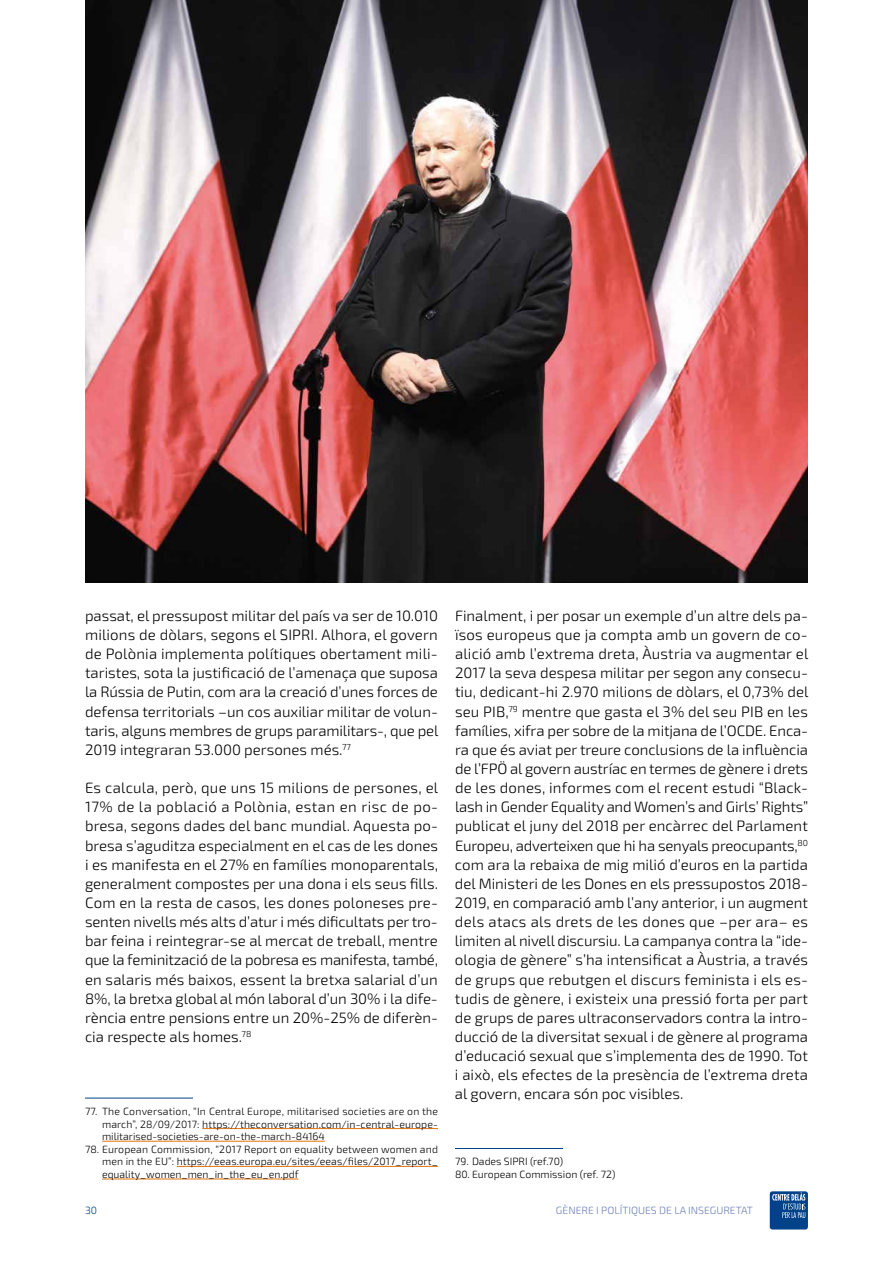
<style>
.page{position:relative;width:893px;height:1263px;background:#fff}
.page>*{position:absolute;margin:0;border:0;box-sizing:border-box;transform-origin:0 0}
.t1{font:300 15px/19.2px "Exo 2.0";color:#000;text-align:justify}
.t2{font:300 10.5px/12.6px "Exo 2.0";color:#000;text-align:justify}
.t3{font:300 10.5px "Exo 2.0";color:#6d80b6}
.t4{font:300 10.5px "Exo 2.0";color:#004289}
</style>
<div class="page">
<div style="left:770px;top:1191px;width:38px;height:38px;background:#004289;border-radius:3px"></div>
<svg style="left:772px;top:1192px;width:33px;height:26px"></svg>
<hr style="left:85px;top:1098px;width:108px;height:1px;background:#004289">
<hr style="left:202px;top:1128px;width:236px;height:1px;background:#e0720d">
<hr style="left:102px;top:1141px;width:223px;height:1px;background:#e0720d">
<hr style="left:177px;top:1166px;width:261px;height:1px;background:#e0720d">
<hr style="left:102px;top:1179px;width:196px;height:1px;background:#e0720d">
<hr style="left:455px;top:1148px;width:108px;height:1px;background:#004289">
<img style="left:85px;top:0;width:723px;height:583px">
<p class="t1" style="left:85px;top:606px;width:355px">passat, el pressupost militar del país va ser de 10.010 milions de dòlars, segons el SIPRI. Alhora, el govern de Polònia implementa polítiques obertament mili&shy;taristes, sota la justificació de l’amenaça que suposa la Rússia de Putin, com ara la creació d’unes forces de defensa territorials –un cos auxiliar militar de volun&shy;taris, alguns membres de grups paramilitars-, que pel 2019 integraran 53.000 persones més.<sup>77</sup></p>
<p class="t1" style="left:85px;top:778px;width:355px">Es calcula, però, que uns 15 milions de persones, el 17% de la població a Polònia, estan en risc de po&shy;bresa, segons dades del banc mundial. Aquesta po&shy;bresa s’aguditza especialment en el cas de les dones i es manifesta en el 27% en famílies monoparentals, generalment compostes per una dona i els seus fills.<br>Com en la resta de casos, les dones poloneses pre&shy;senten nivells més alts d’atur i més dificultats per tro&shy;bar feina i reintegrar-se al mercat de treball, mentre que la feminització de la pobresa es manifesta, també, en salaris més baixos, essent la bretxa salarial d’un 8%, la bretxa global al món laboral d’un 30% i la dife&shy;rència entre pensions entre un 20%-25% de diferèn&shy;cia respecte als homes.<sup>78</sup></p>
<p class="t2" style="left:102px;top:1105px;width:338px;text-indent:-17px">77. The Conversation, “In Central Europe, militarised societies are on the march”, 28/09/2017: https://theconversation.com/in-central-europe&shy;militarised-societies-are-on-the-march-84164</p>
<p class="t2" style="left:102px;top:1143px;width:337px;text-indent:-17px">78. European Commission, “2017 Report on equality between women and men in the EU”: https://eeas.europa.eu/sites/eeas/files/2017_report_ equality_women_men_in_the_eu_en.pdf</p>
<p class="t1" style="left:455px;top:606px;width:355px">Finalment, i per posar un exemple d’un altre dels pa&shy;ïsos europeus que ja compta amb un govern de co&shy;alició amb l’extrema dreta, Àustria va augmentar el 2017 la seva despesa militar per segon any consecu&shy;tiu, dedicant-hi 2.970 milions de dòlars, el 0,73% del seu PIB,<sup>79</sup> mentre que gasta el 3% del seu PIB en les famílies, xifra per sobre de la mitjana de l’OCDE. Enca&shy;ra que és aviat per treure conclusions de la influència de l’FPÖ al govern austríac en termes de gènere i drets de les dones, informes com el recent estudi “Black&shy;lash in Gender Equality and Women’s and Girls’ Rights” publicat el juny del 2018 per encàrrec del Parlament Europeu, adverteixen que hi ha senyals preocupants,<sup>80 </sup>com ara la rebaixa de mig milió d’euros en la partida del Ministeri de les Dones en els pressupostos 2018- 2019, en comparació amb l’any anterior, i un augment dels atacs als drets de les dones que –per ara– es limiten al nivell discursiu. La campanya contra la “ide&shy;ologia de gènere” s’ha intensificat a Àustria, a través de grups que rebutgen el discurs feminista i els es&shy;tudis de gènere, i existeix una pressió forta per part de grups de pares ultraconservadors contra la intro&shy;ducció de la diversitat sexual i de gènere al programa d’educació sexual que s’implementa des de 1990. Tot i això, els efectes de la presència de l’extrema dreta al govern, encara són poc visibles.</p>
<p class="t2" style="left:455px;top:1155px;width:110px">79. Dades SIPRI (ref.70)</p>
<p class="t2" style="left:455px;top:1168px;width:162px">80. European Commission (ref. 72)</p>
<p class="t4" style="left:85px;top:1204px;width:14px">30</p>
<p class="t3" style="left:556px;top:1204px;width:199px">GÈNERE I POLÍTIQUES DE LA INSEGURETAT</p>
</div>
